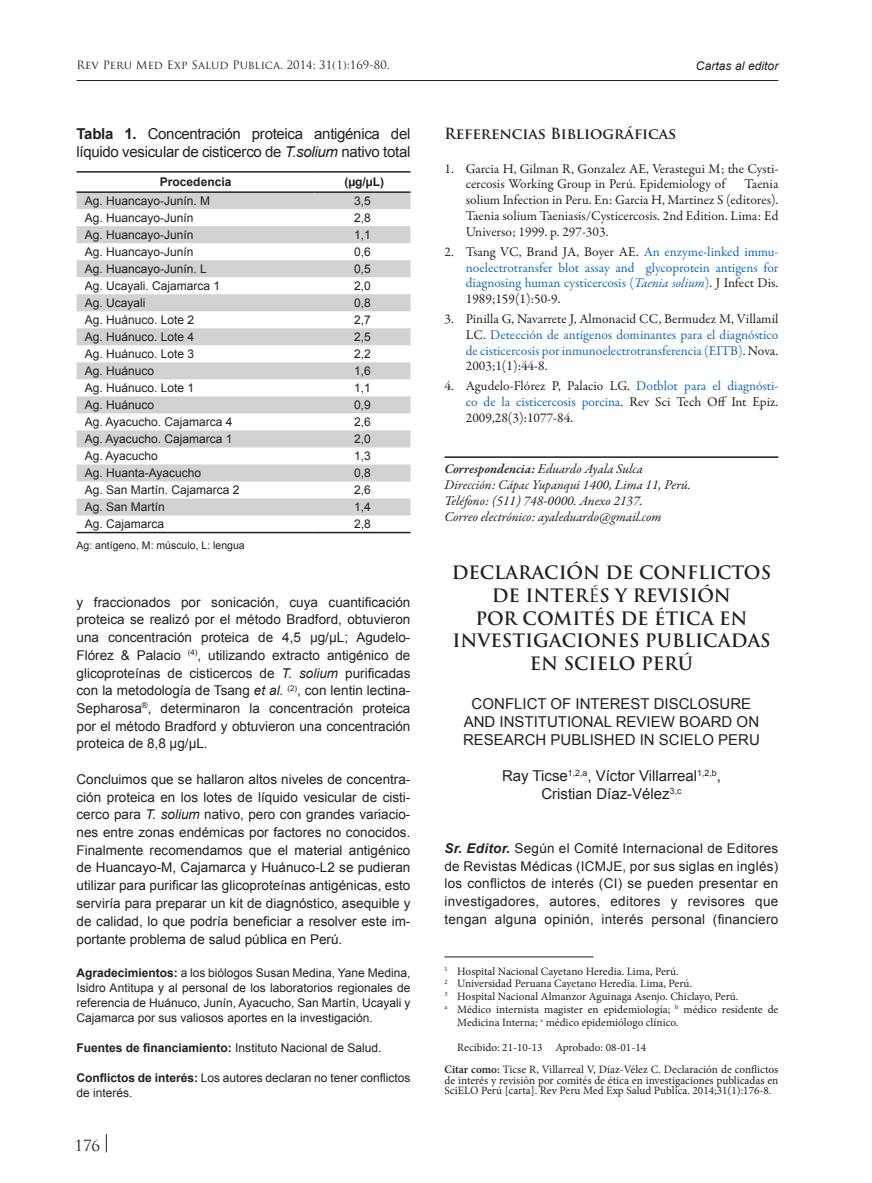
<style>
.page{position:relative;width:872px;height:1183px;background:#fff}
.page>*{position:absolute;margin:0;border:0;box-sizing:border-box;transform-origin:0 0}
.t1{font:700 18px/22.5px "Trajan Pro";color:#231f20;text-align:center}
.t2{font:15px/18px "Arial";color:#231f20;text-align:center}
.t3{font:15px/18px "Arial";letter-spacing:-.02em;color:#231f20}
.t4{font:700 15px "Trajan Pro";letter-spacing:-.01em;color:#231f20}
.t5{font:15px "Trajan Pro";color:#231f20}
.t6{font:13.5px/17.7px "Arial";color:#231f20;text-align:justify}
.t7{font:13.5px/15.8px "Garamond Premr Pro";color:#231f20;text-align:justify}
.t8{font:13.5px/15.8px "Garamond Premr Pro";color:#1768b4;text-align:justify}
.t9{font:italic 13.5px "Garamond Premr Pro";color:#231f20}
.t10{font:12px/15px "Arial";color:#231f20;text-align:justify}
.t11{font:700 12px "Arial";color:#231f20}
.t12{font:italic 12px "Arial";letter-spacing:.005em;color:#231f20}
.t13{font:11.25px/10.5px "Minion Pro";color:#231f20}
.t14{font:11.25px "Trajan Pro";letter-spacing:.005em;color:#231f20}
.t15{font:10.5px "Arial";color:#231f20}
.s1{font-weight:700}
.s2{font-style:italic}
.s3{color:#231f20}
.s4{color:#1768b4}
.s5{font-weight:600}
.s6{font-weight:400}
.s7{font-weight:700;font-style:italic}
</style>
<div class="page">
<hr style="left:77px;top:80px;width:701px;height:1px;background:#231f20">
<svg style="left:106px;top:1134px;width:1px;height:17px"></svg>
<svg style="left:77px;top:193px;width:333px;height:322px;fill:#d9d9db"></svg>
<hr style="left:77px;top:171px;width:238px;height:1px;background:#231f20">
<hr style="left:315px;top:171px;width:95px;height:1px;background:#231f20">
<hr style="left:77px;top:191px;width:238px;height:2px;background:#231f20">
<hr style="left:315px;top:191px;width:95px;height:2px;background:#231f20">
<hr style="left:77px;top:531px;width:238px;height:2px;background:#231f20">
<hr style="left:315px;top:531px;width:95px;height:2px;background:#231f20">
<hr style="left:444px;top:956px;width:149px;height:1px;background:#231f20">
<hr style="left:444px;top:456px;width:334px;height:2px;background:#231f20">
<p class="t14" style="left:77px;top:58px;width:314px">Rev Peru Med Exp Salud Publica. 2014; 31(1):169-80.</p>
<p class="t12" style="left:696px;top:58px;width:84px">Cartas al editor</p>
<p class="t3" style="left:77px;top:124px;width:335px"><span class="s1">Tabla 1.</span> Concentración proteica antigénica del líquido vesicular de cisticerco de <span class="s2">T.solium</span> nativo total</p>
<p class="t11" style="left:160px;top:174px;width:73px">Procedencia</p>
<p class="t11" style="left:344px;top:174px;width:41px">(µg/µL)</p>
<p class="t10" style="left:85px;top:193px;width:127px">Ag. Huancayo-Junín. M</p>
<p class="t10" style="left:354px;top:193px;width:18px">3,5</p>
<p class="t10" style="left:85px;top:210px;width:110px">Ag. Huancayo-Junín</p>
<p class="t10" style="left:354px;top:210px;width:18px">2,8</p>
<p class="t10" style="left:85px;top:227px;width:110px">Ag. Huancayo-Junín</p>
<p class="t10" style="left:354px;top:227px;width:18px">1,1</p>
<p class="t10" style="left:85px;top:244px;width:110px">Ag. Huancayo-Junín</p>
<p class="t10" style="left:354px;top:244px;width:18px">0,6</p>
<p class="t10" style="left:85px;top:261px;width:124px">Ag. Huancayo-Junín. L</p>
<p class="t10" style="left:354px;top:261px;width:18px">0,5</p>
<p class="t10" style="left:85px;top:278px;width:137px">Ag. Ucayali. Cajamarca 1</p>
<p class="t10" style="left:354px;top:278px;width:18px">2,0</p>
<p class="t10" style="left:85px;top:295px;width:62px">Ag. Ucayali</p>
<p class="t10" style="left:354px;top:295px;width:18px">0,8</p>
<p class="t10" style="left:85px;top:312px;width:111px">Ag. Huánuco. Lote 2</p>
<p class="t10" style="left:354px;top:312px;width:18px">2,7</p>
<p class="t10" style="left:85px;top:329px;width:111px">Ag. Huánuco. Lote 4</p>
<p class="t10" style="left:354px;top:329px;width:18px">2,5</p>
<p class="t10" style="left:85px;top:346px;width:111px">Ag. Huánuco. Lote 3</p>
<p class="t10" style="left:354px;top:346px;width:18px">2,2</p>
<p class="t10" style="left:85px;top:363px;width:71px">Ag. Huánuco</p>
<p class="t10" style="left:354px;top:363px;width:18px">1,6</p>
<p class="t10" style="left:85px;top:380px;width:111px">Ag. Huánuco. Lote 1</p>
<p class="t10" style="left:354px;top:380px;width:18px">1,1</p>
<p class="t10" style="left:85px;top:397px;width:71px">Ag. Huánuco</p>
<p class="t10" style="left:354px;top:397px;width:18px">0,9</p>
<p class="t10" style="left:85px;top:414px;width:149px">Ag. Ayacucho. Cajamarca 4</p>
<p class="t10" style="left:354px;top:414px;width:18px">2,6</p>
<p class="t10" style="left:85px;top:431px;width:149px">Ag. Ayacucho. Cajamarca 1</p>
<p class="t10" style="left:354px;top:431px;width:18px">2,0</p>
<p class="t10" style="left:85px;top:448px;width:75px">Ag. Ayacucho</p>
<p class="t10" style="left:354px;top:448px;width:18px">1,3</p>
<p class="t10" style="left:85px;top:465px;width:118px">Ag. Huanta-Ayacucho</p>
<p class="t10" style="left:354px;top:465px;width:18px">0,8</p>
<p class="t10" style="left:85px;top:482px;width:156px">Ag. San Martín. Cajamarca 2</p>
<p class="t10" style="left:354px;top:482px;width:18px">2,6</p>
<p class="t10" style="left:85px;top:499px;width:82px">Ag. San Martín</p>
<p class="t10" style="left:354px;top:499px;width:18px">1,4</p>
<p class="t10" style="left:85px;top:516px;width:81px">Ag. Cajamarca</p>
<p class="t10" style="left:354px;top:516px;width:18px">2,8</p>
<p class="t15" style="left:77px;top:538px;width:170px">Ag: antígeno, M: músculo, L: lengua</p>
<p class="t6" style="left:77px;top:593px;width:335px">y fraccionados por sonicación, cuya cuantificación proteica se realizó por el método Bradford, obtuvieron una concentración proteica de 4,5 µg/µL; Agudelo-Flórez &amp; Palacio <sup>(4)</sup>, utilizando extracto antigénico de glicoproteínas de cisticercos de <span class="s2">T. solium</span> purificadas con la metodología de Tsang <span class="s2">et al.</span> <sup>(2)</sup>, con lentin lectina-Sepharosa<sup>®</sup>, determinaron la concentración proteica por el método Bradford y obtuvieron una concentración proteica de 8,8 µg/µL.</p>
<p class="t6" style="left:77px;top:770px;width:335px">Concluimos que se hallaron altos niveles de concentra&shy;ción proteica en los lotes de líquido vesicular de cisti&shy;cerco para <span class="s2">T. solium</span> nativo, pero con grandes variacio&shy;nes entre zonas endémicas por factores no conocidos.<br>Finalmente recomendamos que el material antigénico de Huancayo-M, Cajamarca y Huánuco-L2 se pudieran utilizar para purificar las glicoproteínas antigénicas, esto serviría para preparar un kit de diagnóstico, asequible y de calidad, lo que podría beneficiar a resolver este im&shy;portante problema de salud pública en Perú.</p>
<p class="t10" style="left:77px;top:964px;width:335px"><span class="s1">Agradecimientos:</span> a los biólogos Susan Medina, Yane Medina, Isidro Antitupa y al personal de los laboratorios regionales de referencia de Huánuco, Junín, Ayacucho, San Martín, Ucayali y Cajamarca por sus valiosos aportes en la investigación.</p>
<p class="t10" style="left:77px;top:1039px;width:306px"><span class="s1">Fuentes de financiamiento:</span> Instituto Nacional de Salud.</p>
<p class="t10" style="left:77px;top:1069px;width:335px"><span class="s1">Conflictos de interés:</span> Los autores declaran no tener conflictos de interés.</p>
<p class="t5" style="left:74px;top:1135px;width:27px">176</p>
<p class="t4" style="left:444px;top:124px;width:233px">Referencias Bibliográficas</p>
<p class="t7" style="left:466px;top:161px;width:314px;text-indent:-21px">1. Garcia H, Gilman R, Gonzalez AE, Verastegui M; the Cysti&shy;cercosis Working Group in Perú. Epidemiology of</p>
<p class="t7" style="left:466px;top:177px;width:314px;text-indent:279px">Taenia solium Infection in Peru. En: Garcia H, Martinez S (editores).<br>Taenia solium Taeniasis/Cysticercosis. 2nd Edition. Lima: Ed Universo; 1999. p. 297-303.</p>
<p class="t8" style="left:466px;top:244px;width:314px;text-indent:-21px"><span class="s3">2. Tsang VC, Brand JA, Boyer AE.</span> An enzyme-linked immu&shy;noelectrotransfer blot assay and glycoprotein antigens for diagnosing human cysticercosis (<span class="s2">Taenia solium</span>)<span class="s3">. J Infect Dis.<br>1989;159(1):50-9.</span></p>
<p class="t8" style="left:466px;top:311px;width:314px;text-indent:-21px"><span class="s3">3. Pinilla G, Navarrete J, Almonacid CC, Bermudez M, Villamil LC.</span> Detección de antígenos dominantes para el diagnóstico de cisticercosis por inmunoelectrotransferencia (EITB)<span class="s3">. Nova.<br>2003;1(1):44-8.</span></p>
<p class="t7" style="left:466px;top:378px;width:314px;text-indent:-21px">4. Agudelo-Flórez P, Palacio LG. <span class="s4">Dotblot para el diagnósti&shy;co de la cisticercosis porcina</span>. Rev Sci Tech Off Int Epiz.<br>2009,28(3):1077-84.</p>
<p class="t9" style="left:444px;top:460px;width:200px"><span class="s5">Correspondencia:</span> Eduardo Ayala Sulca</p>
<p class="t9" style="left:444px;top:476px;width:248px">Dirección: Cápac Yupanqui 1400, Lima 11, Perú.</p>
<p class="t9" style="left:444px;top:492px;width:200px">Teléfono: (511) 748-0000. Anexo 2137.</p>
<p class="t9" style="left:444px;top:508px;width:218px">Correo electrónico: ayaleduardo@gmail.com</p>
<p class="t1" style="left:452px;top:561px;width:321px">DECLARACIÓN DE CONFLICTOS<br>DE INTER<span class="s6">É</span>S Y REVISIÓN<br>POR COMITÉS DE ÉTICA EN<br>INVESTIGACIONES PUBLICADAS<br>EN SCIELO PERÚ</p>
<p class="t2" style="left:463px;top:695px;width:298px">CONFLICT OF INTEREST DISCLOSURE<br>AND INSTITUTIONAL REVIEW BOARD ON<br>RESEARCH PUBLISHED IN SCIELO PERU</p>
<p class="t2" style="left:502px;top:767px;width:220px">Ray Ticse<sup>1,2,a</sup>, Víctor Villarreal<sup>1,2,b</sup>,</p>
<p class="t2" style="left:541px;top:785px;width:142px">Cristian Díaz-Vélez<sup>3,c</sup></p>
<p class="t6" style="left:444px;top:839px;width:335px"><span class="s7">Sr. Editor.</span> Según el Comité Internacional de Editores de Revistas Médicas (ICMJE, por sus siglas en inglés) los conflictos de interés (CI) se pueden presentar en investigadores, autores, editores y revisores que tengan alguna opinión, interés personal (financiero</p>
<p class="t13" style="left:444px;top:965px;width:236px"><sup>1</sup> Hospital Nacional Cayetano Heredia. Lima, Perú.</p>
<p class="t13" style="left:444px;top:978px;width:249px"><sup>2</sup> Universidad Peruana Cayetano Heredia. Lima, Perú.</p>
<p class="t13" style="left:444px;top:990px;width:295px"><sup>3</sup> Hospital Nacional Almanzor Aguinaga Asenjo. Chiclayo, Perú.</p>
<p class="t13" style="left:457px;top:1002px;width:323px;line-height:12.8px;text-indent:-13px"><sup>a</sup> Médico internista magister en epidemiología; <sup>b</sup> médico residente de<br>Medicina Interna; <sup>c</sup> médico epidemiólogo clínico.</p>
<p class="t13" style="left:457px;top:1041px;width:190px">Recibido: 21-10-13 Aprobado: 08-01-14</p>
<p class="t13" style="left:444px;top:1064px;width:335px;text-align:justify"><span class="s5">Citar como:</span> Ticse R, Villarreal V, Díaz-Vélez C. Declaración de conflictos de interés y revisión por comités de ética en investigaciones publicadas en SciELO Perú [carta]. Rev Peru Med Exp Salud Publica. 2014;31(1):176-8.</p>
</div>
